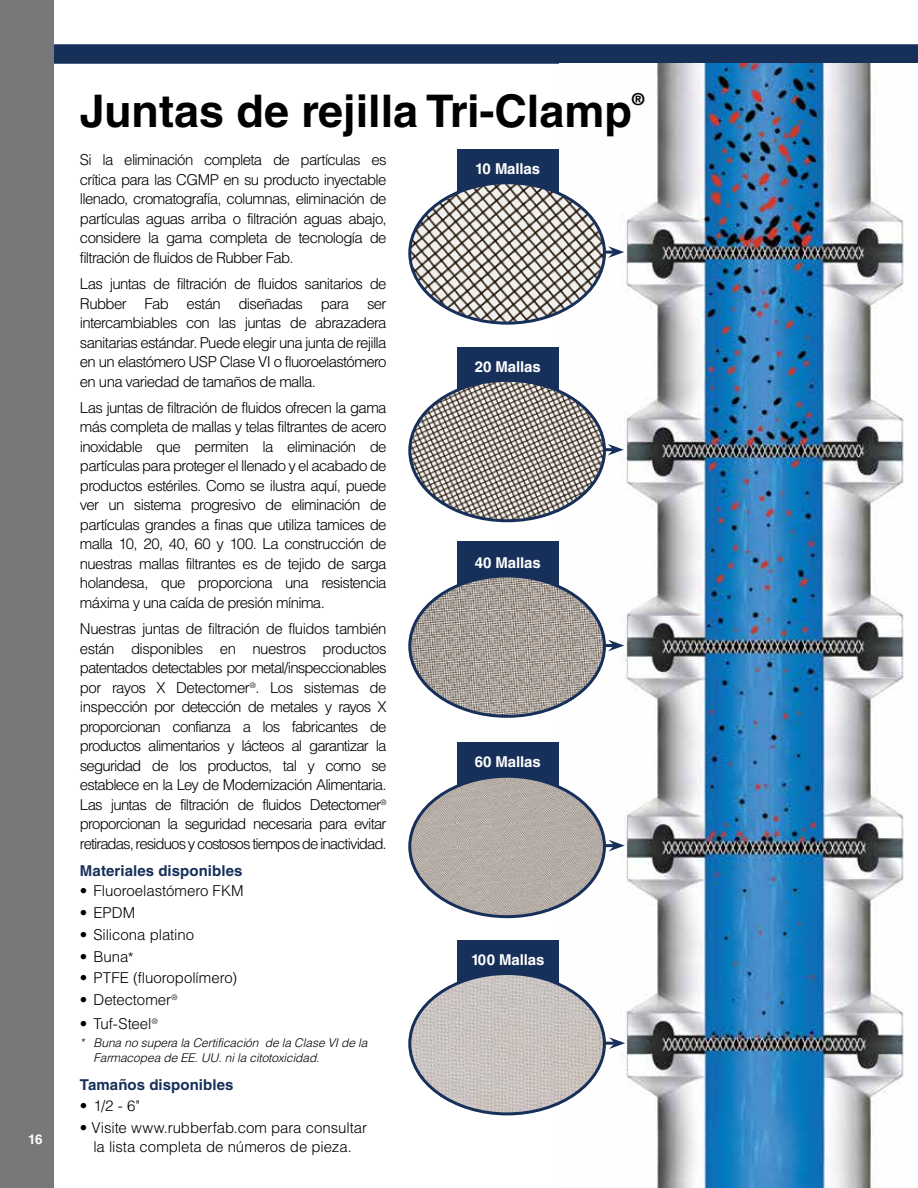
<style>
.page{position:relative;width:918px;height:1188px;background:#fff}
.page>*{position:absolute;margin:0;border:0;box-sizing:border-box;transform-origin:0 0}
.t1{font:700 45px "Helvetica LT Std";color:#000}
.t2{font:700 16.5px "Helvetica LT Std";color:#000}
.t3{font:300 15px/19.5px "Helvetica LT Std";letter-spacing:-.04em;color:#000;text-align:justify}
.t4{font:300 15px/19.5px "Helvetica LT Std";letter-spacing:-.005em;color:#000;text-align:center}
.t5{font:300 15px "Helvetica LT Std";color:#000}
.t6{font:700 15px "Helvetica LT Std";letter-spacing:-.015em;color:#fff}
.t7{font:700 15px "Helvetica LT Std";letter-spacing:.005em;color:#17305a}
.t8{font:700 13.5px "Helvetica LT Std";color:#fff}
.t9{font:italic 300 12px/15px "Helvetica LT Std";letter-spacing:-.01em;color:#000}
</style>
<div class="page">
<div style="left:0;top:0;width:54px;height:1188px;background:#78787a"></div>
<div style="left:54px;top:44px;width:864px;height:20px;background:#17305a"></div>
<img style="left:604px;top:64px;width:301px;height:1124px">
<hr style="left:589px;top:251px;width:25px;height:3px;background:#17305a">
<svg style="left:608px;top:246px;width:16px;height:12px"></svg>
<hr style="left:589px;top:448px;width:24px;height:3px;background:#17305a">
<svg style="left:608px;top:444px;width:16px;height:12px"></svg>
<hr style="left:589px;top:644px;width:25px;height:3px;background:#17305a">
<svg style="left:608px;top:640px;width:16px;height:11px"></svg>
<hr style="left:589px;top:844px;width:25px;height:3px;background:#17305a">
<svg style="left:609px;top:840px;width:16px;height:11px"></svg>
<hr style="left:589px;top:1042px;width:26px;height:3px;background:#17305a">
<svg style="left:609px;top:1037px;width:16px;height:12px"></svg>
<div style="left:457px;top:149px;width:101px;height:165px;background:#17305a"></div>
<img style="left:410px;top:183px;width:194px;height:140px">
<div style="left:457px;top:347px;width:101px;height:165px;background:#17305a"></div>
<div style="left:457px;top:541px;width:101px;height:165px;background:#17305a"></div>
<div style="left:457px;top:742px;width:101px;height:165px;background:#17305a"></div>
<div style="left:457px;top:940px;width:101px;height:165px;background:#17305a"></div>
<img style="left:410px;top:380px;width:194px;height:141px">
<div style="left:408px;top:379px;width:198px;height:143px;border:3px solid #17305a;border-radius:50%"></div>
<img style="left:410px;top:576px;width:194px;height:140px">
<img style="left:410px;top:776px;width:194px;height:141px">
<div style="left:408px;top:775px;width:198px;height:143px;border:3px solid #17305a;border-radius:50%"></div>
<img style="left:410px;top:974px;width:194px;height:140px">
<div style="left:408px;top:972px;width:198px;height:143px;border:3px solid #17305a;border-radius:50%"></div>
<p class="t8" style="left:28px;top:1131px;width:16px">16</p>
<h1 class="t1" style="left:80px;top:84px;width:554px">Juntas de rejilla Tri-Clamp</h1>
<p class="t2" style="left:632px;top:89px;width:14px">®</p>
<p class="t6" style="left:475px;top:160px;width:66px">10 Mallas</p>
<p class="t3" style="left:80px;top:150px;width:308px">Si la eliminación completa de partículas es crítica para las CGMP en su producto inyectable llenado, cromatografía, columnas, eliminación de partículas aguas arriba o filtración aguas abajo, considere la gama completa de tecnología de filtración de fluidos de Rubber Fab.</p>
<p class="t3" style="left:80px;top:274px;width:308px">Las juntas de filtración de fluidos sanitarios de Rubber Fab están diseñadas para ser intercambiables con las juntas de abrazadera sanitarias estándar. Puede elegir una junta de rejilla en un elastómero USP Clase VI o fluoroelastómero en una variedad de tamaños de malla.</p>
<p class="t3" style="left:80px;top:398px;width:308px">Las juntas de filtración de fluidos ofrecen la gama más completa de mallas y telas filtrantes de acero inoxidable que permiten la eliminación de partículas para proteger el llenado y el acabado de productos estériles. Como se ilustra aquí, puede ver un sistema progresivo de eliminación de partículas grandes a finas que utiliza tamices de malla 10, 20, 40, 60 y 100. La construcción de nuestras mallas filtrantes es de tejido de sarga holandesa, que proporciona una resistencia máxima y una caída de presión mínima.</p>
<p class="t3" style="left:80px;top:619px;width:308px">Nuestras juntas de filtración de fluidos también están disponibles en nuestros productos patentados detectables por metal/inspeccionables por rayos X Detectomer<sup>®</sup>. Los sistemas de inspección por detección de metales y rayos X proporcionan confianza a los fabricantes de productos alimentarios y lácteos al garantizar la seguridad de los productos, tal y como se establece en la Ley de Modernización Alimentaria.<br>Las juntas de filtración de fluidos Detectomer<sup>® </sup>proporcionan la seguridad necesaria para evitar retiradas, residuos y costosos tiempos de inactividad.</p>
<p class="t7" style="left:80px;top:862px;width:164px">Materiales disponibles</p>
<p class="t5" style="left:80px;top:881px;width:165px">• Fluoroelastómero FKM</p>
<p class="t3" style="left:80px;top:902px;width:57px">• EPDM</p>
<p class="t4" style="left:80px;top:924px;width:116px">• Silicona platino</p>
<p class="t3" style="left:80px;top:946px;width:55px">• Buna*</p>
<p class="t5" style="left:80px;top:969px;width:159px">• PTFE (fluoropolímero)</p>
<p class="t5" style="left:80px;top:991px;width:99px">• Detectomer<sup>®</sup></p>
<p class="t5" style="left:80px;top:1014px;width:79px">• Tuf-Steel<sup>®</sup></p>
<p class="t9" style="left:93px;top:1035px;width:276px;text-indent:-14px">* Buna no supera la Certificación de la Clase VI de la<br>Farmacopea de EE. UU. ni la citotoxicidad.</p>
<p class="t7" style="left:80px;top:1075px;width:155px">Tamaños disponibles</p>
<p class="t3" style="left:80px;top:1096px;width:61px">• 1/2 - 6"</p>
<p class="t4" style="left:80px;top:1117px;width:289px">• Visite www.rubberfab.com para consultar la lista completa de números de pieza.</p>
<p class="t6" style="left:475px;top:357px;width:67px">20 Mallas</p>
<p class="t6" style="left:475px;top:554px;width:67px">40 Mallas</p>
<p class="t6" style="left:475px;top:753px;width:67px">60 Mallas</p>
<p class="t6" style="left:471px;top:951px;width:75px">100 Mallas</p>
</div>
